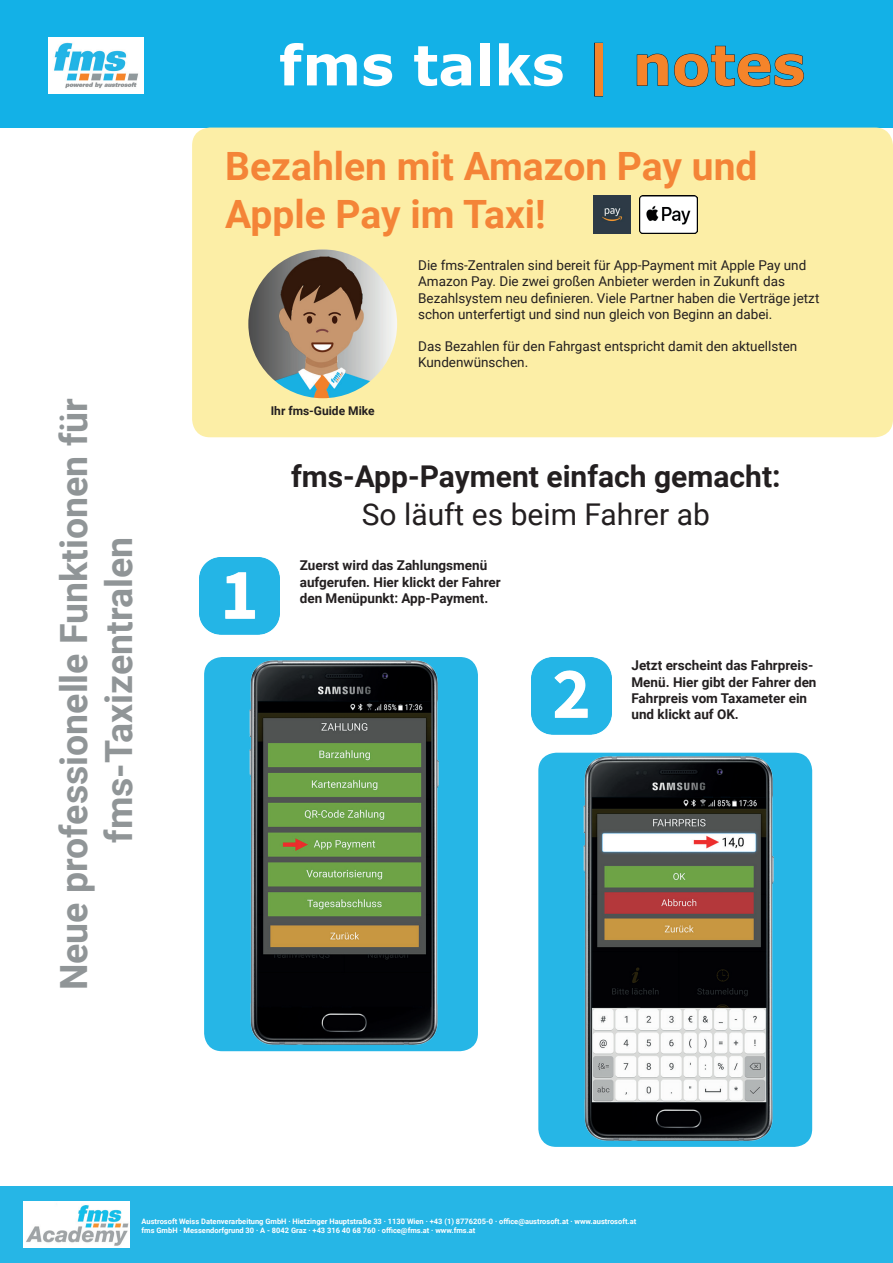
<style>
.page{position:relative;width:893px;height:1263px;background:#fff}
.page>*{position:absolute;margin:0;border:0;box-sizing:border-box;transform-origin:0 0}
.t1{font:700 55.5px "Verdana";color:#fff}
.t2{font:700 39px/48px "Roboto";color:#f48437}
.t3{font:700 37.5px/45px "Roboto";color:#909597;text-align:center}
.t4{font:700 30px "Roboto";color:#231f20}
.t5{font:30px "Roboto";color:#231f20}
.t6{font:13.5px/16.2px "Roboto";color:#231f20}
.t7{font:700 13.5px/16.2px "Roboto";color:#231f20}
.t8{font:700 12px "Roboto";color:#231f20}
.t9{font:700 7.5px/9px "Roboto";color:#fff}
.s1{color:#f5842a}
</style>
<div class="page">
<div style="left:0;top:0;width:893px;height:128px;background:#13b1e7"></div>
<div style="left:594px;top:43px;width:9px;height:53px;border:1px solid #231f20"></div>
<svg style="left:636px;top:46px;width:168px;height:41px"></svg>
<div style="left:192px;top:128px;width:701px;height:309px;background:#fceea6;border-radius:18px"></div>
<div style="left:0;top:1186px;width:893px;height:77px;background:#26b6e6"></div>
<img style="left:248px;top:249px;width:149px;height:149px;border-radius:74px">
<img style="left:24px;top:1201px;width:106px;height:47px">
<img style="left:48px;top:37px;width:96px;height:56px">
<div style="left:204px;top:657px;width:274px;height:394px;background:#26b6e6;border-radius:18px"></div>
<img style="left:200px;top:557px;width:80px;height:77px">
<img style="left:249px;top:660px;width:190px;height:385px">
<img style="left:531px;top:657px;width:80px;height:77px">
<div style="left:538px;top:753px;width:274px;height:394px;background:#26b6e6;border-radius:18px"></div>
<img style="left:583px;top:756px;width:190px;height:384px">
<img style="left:639px;top:196px;width:58px;height:37px">
<img style="left:593px;top:196px;width:37px;height:37px">
<h3 class="t3" style="left:50px;top:990px;width:594px;rotate:-90deg">Neue professionelle Funktionen für fms-Taxizentralen</h3>
<h1 class="t1" style="left:279px;top:26px;width:528px">fms talks <span class="s1">| notes</span></h1>
<h2 class="t2" style="left:225px;top:140px;width:534px">Bezahlen mit Amazon Pay und<br>Apple Pay im Taxi!</h2>
<p class="t8" style="left:271px;top:402px;width:105px">Ihr fms-Guide Mike</p>
<p class="t6" style="left:418px;top:257px;width:403px">Die fms-Zentralen sind bereit für App-Payment mit Apple Pay und Amazon Pay. Die zwei großen Anbieter werden in Zukunft das Bezahlsystem neu definieren. Viele Partner haben die Verträge jetzt schon unterfertigt und sind nun gleich von Beginn an dabei.</p>
<p class="t6" style="left:418px;top:338px;width:381px">Das Bezahlen für den Fahrgast entspricht damit den aktuellsten<br>Kundenwünschen.</p>
<h3 class="t4" style="left:291px;top:455px;width:491px">fms-App-Payment einfach gemacht:</h3>
<h3 class="t5" style="left:362px;top:493px;width:350px">So läuft es beim Fahrer ab</h3>
<p class="t7" style="left:300px;top:557px;width:202px">Zuerst wird das Zahlungsmenü aufgerufen. Hier klickt der Fahrer den Menüpunkt: App-Payment.</p>
<p class="t7" style="left:631px;top:657px;width:187px">Jetzt erscheint das Fahrpreis-<br>Menü. Hier gibt der Fahrer den<br>Fahrpreis vom Taxameter ein und klickt auf OK.</p>
<p class="t9" style="left:142px;top:1216px;width:496px">Austrosoft Weiss Datenverarbeitung GmbH · Hietzinger Hauptstraße 33 · 1130 Wien · +43 (1) 8776205-0 · office@austrosoft.at · www.austrosoft.at fms GmbH · Messendorfgrund 30 · A - 8042 Graz · +43 316 40 68 760 · office@fms.at · www.fms.at</p>
</div>
